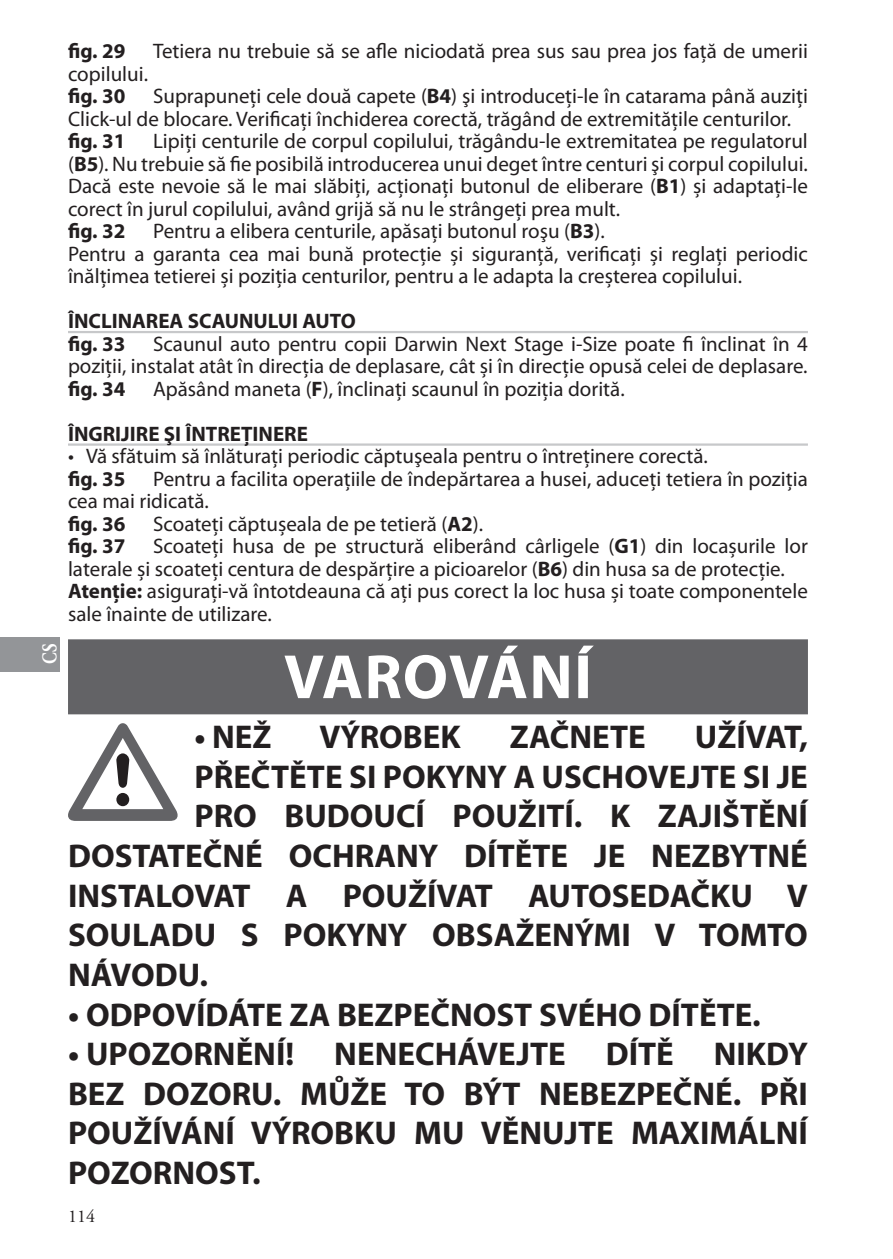
<style>
.page{position:relative;width:893px;height:1259px;background:#fff}
.page>*{position:absolute;margin:0;border:0;box-sizing:border-box;transform-origin:0 0}
.t1{font:700 63px "Myriad Pro";letter-spacing:.015em;color:#fff}
.t2{font:700 33px/39.6px "Myriad Pro";color:#231f20;text-align:justify}
.t3{font:21px/22.5px "Myriad Pro";color:#231f20}
.t4{font:700 21px/22.5px "Myriad Pro";color:#231f20}
.t5{font:700 21px "Adobe Garamond Pro";color:#fff;scale:.8 1}
.t6{font:18px "Adobe Garamond Pro";color:#231f20}
.s1{font-weight:700}
</style>
<div class="page">
<div style="left:0;top:637px;width:60px;height:34px;background:#939598"></div>
<hr style="left:68px;top:331px;width:740px;height:2px;background:#c7c8ca">
<hr style="left:68px;top:443px;width:740px;height:3px;background:#c7c8ca">
<div style="left:68px;top:639px;width:740px;height:75px;background:#636366"></div>
<svg style="left:68px;top:723px;width:110px;height:98px"></svg>
<p class="t5" style="left:38px;top:664px;width:27px;rotate:-90deg">CS</p>
<p class="t4" style="left:68px;top:39px;width:59px">fig. 29</p>
<p class="t3" style="left:153px;top:40px;width:656px">Tetiera nu trebuie să se afle niciodată prea sus sau prea jos față de umerii</p>
<p class="t3" style="left:68px;top:62px;width:81px">copilului.</p>
<p class="t4" style="left:68px;top:84px;width:59px">fig. 30</p>
<p class="t3" style="left:68px;top:85px;width:741px;text-indent:85px">Suprapuneţi cele două capete (<span class="s1">B4</span>) şi introduceţi-le în catarama până auziţi<br>Click-ul de blocare. Verificaţi închiderea corectă, trăgând de extremităţile centurilor.</p>
<p class="t4" style="left:68px;top:129px;width:59px">fig. 31</p>
<p class="t3" style="left:68px;top:130px;width:741px;text-align:justify;text-indent:85px">Lipiţi centurile de corpul copilului, trăgându-le extremitatea pe regulatorul (<span class="s1">B5</span>). Nu trebuie să fie posibilă introducerea unui deget între centuri şi corpul copilului.<br>Dacă este nevoie să le mai slăbiți, acționați butonul de eliberare (<span class="s1">B1</span>) și adaptați-le corect în jurul copilului, având grijă să nu le strângeți prea mult.</p>
<p class="t4" style="left:68px;top:219px;width:59px">fig. 32</p>
<p class="t3" style="left:68px;top:220px;width:741px;text-indent:85px">Pentru a elibera centurile, apăsaţi butonul roşu (<span class="s1">B3</span>).<br>Pentru a garanta cea mai bună protecție și siguranță, verificați și reglați periodic înălțimea tetierei și poziția centurilor, pentru a le adapta la creșterea copilului.</p>
<p class="t4" style="left:68px;top:309px;width:289px">ÎNCLINAREA SCAUNULUI AUTO fig. 33</p>
<p class="t3" style="left:68px;top:332px;width:741px;text-align:right">Scaunul auto pentru copii Darwin Next Stage i-Size poate fi înclinat în 4<br>poziții, instalat atât în direcția de deplasare, cât și în direcție opusă celei de deplasare.</p>
<p class="t4" style="left:68px;top:377px;width:59px">fig. 34</p>
<p class="t3" style="left:68px;top:366px;width:558px;line-height:45px;text-indent:85px">Apăsând maneta (<span class="s1">F</span>), înclinați scaunul în poziția dorită.<br><span class="s1">ÎNGRIJIRE ŞI ÎNTREŢINERE</span></p>
<p class="t3" style="left:68px;top:445px;width:641px">• Vă sfătuim să înlăturaţi periodic căptuşeala pentru o întreţinere corectă.</p>
<p class="t4" style="left:68px;top:467px;width:59px">fig. 35</p>
<p class="t3" style="left:68px;top:467px;width:741px;text-indent:85px">Pentru a facilita operațiile de îndepărtarea a husei, aduceți tetiera în poziția cea mai ridicată.</p>
<p class="t4" style="left:68px;top:512px;width:59px">fig. 36</p>
<p class="t3" style="left:153px;top:512px;width:331px">Scoateți căptușeala de pe tetieră (<span class="s1">A2</span>).</p>
<p class="t4" style="left:68px;top:534px;width:59px">fig. 37</p>
<p class="t3" style="left:68px;top:534px;width:741px;text-indent:85px">Scoateți husa de pe structură eliberând cârligele (<span class="s1">G1</span>) din locașurile lor laterale și scoateți centura de despărțire a picioarelor (<span class="s1">B6</span>) din husa sa de protecție.<br><span class="s1">Atenție:</span> asigurați-vă întotdeauna că ați pus corect la loc husa și toate componentele sale înainte de utilizare.</p>
<h1 class="t1" style="left:284px;top:636px;width:310px">VAROVÁNÍ</h1>
<h2 class="t2" style="left:195px;top:716px;width:78px">• NEŽ</h2>
<h2 class="t2" style="left:319px;top:716px;width:143px">VÝROBEK</h2>
<h2 class="t2" style="left:510px;top:716px;width:138px">ZAČNETE</h2>
<h2 class="t2" style="left:695px;top:716px;width:114px">UŽÍVAT,</h2>
<h2 class="t2" style="left:195px;top:756px;width:615px">PŘEČTĚTE SI POKYNY A USCHOVEJTE SI JE</h2>
<h2 class="t2" style="left:195px;top:795px;width:615px">PRO BUDOUCÍ POUŽITÍ. K ZAJIŠTĚNÍ</h2>
<h2 class="t2" style="left:68px;top:835px;width:741px">DOSTATEČNÉ OCHRANY DÍTĚTE JE NEZBYTNÉ</h2>
<h2 class="t2" style="left:68px;top:874px;width:741px">INSTALOVAT A POUŽÍVAT AUTOSEDAČKU V</h2>
<h2 class="t2" style="left:68px;top:914px;width:741px">SOULADU S POKYNY OBSAŽENÝMI V TOMTO</h2>
<h2 class="t2" style="left:68px;top:954px;width:142px">NÁVODU.</h2>
<h2 class="t2" style="left:68px;top:993px;width:694px">• ODPOVÍDÁTE ZA BEZPEČNOST SVÉHO DÍTĚTE.</h2>
<h2 class="t2" style="left:68px;top:1033px;width:741px">• UPOZORNĚNÍ! NENECHÁVEJTE DÍTĚ NIKDY BEZ DOZORU. MŮŽE TO BÝT NEBEZPEČNÉ. PŘI POUŽÍVÁNÍ VÝROBKU MU VĚNUJTE MAXIMÁLNÍ POZORNOST.</h2>
<p class="t6" style="left:68px;top:1205px;width:28px">114</p>
</div>
